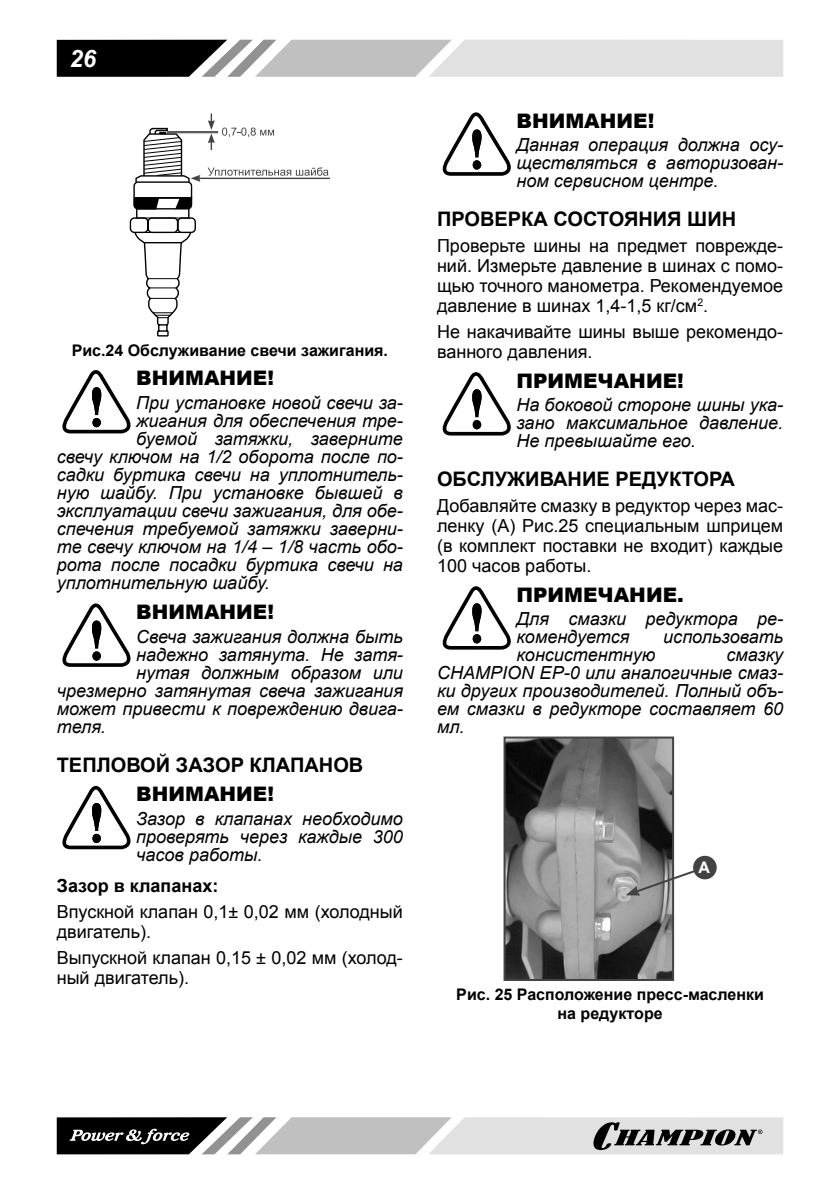
<style>
.page{position:relative;width:840px;height:1191px;background:#fff}
.page>*{position:absolute;margin:0;border:0;box-sizing:border-box;transform-origin:0 0}
.t1{font:italic 700 24px "Arial";color:#fff}
.t2{font:700 20px "Arial";color:#000}
.t3{font:900 20px "Arial";color:#000}
.t4{font:italic 18px/18px "Arial";color:#000;text-align:justify}
.t5{font:18px/20px "Arial";color:#000}
.t6{font:700 18px "Arial";color:#000}
.t7{font:700 16px/19.2px "Arial";color:#000;text-align:center}
.t8{font:700 16px "Arial";color:#fff}
</style>
<div class="page">
<svg style="left:57px;top:40px;width:725px;height:37px;background:#aaa"></svg>
<svg style="left:57px;top:1117px;width:725px;height:37px;background:#a1a1a1"></svg>
<div style="left:133px;top:181px;width:59px;height:28px;border:1px solid #000;border-radius:4px"></div>
<hr style="left:167px;top:131px;width:51px;height:1px;background:#434343">
<hr style="left:167px;top:132px;width:51px;height:1px;background:#434343">
<hr style="left:198px;top:178px;width:132px;height:1px;background:#434343">
<svg style="left:135px;top:127px;width:65px;height:57px"></svg>
<svg style="left:208px;top:113px;width:7px;height:37px"></svg>
<svg style="left:222px;top:128px;width:52px;height:9px"></svg>
<svg style="left:207px;top:167px;width:121px;height:9px"></svg>
<svg style="left:129px;top:196px;width:67px;height:141px"></svg>
<svg style="left:62px;top:370px;width:69px;height:63px"></svg>
<svg style="left:62px;top:603px;width:69px;height:64px"></svg>
<svg style="left:62px;top:786px;width:69px;height:63px"></svg>
<svg style="left:442px;top:112px;width:69px;height:64px"></svg>
<svg style="left:442px;top:372px;width:69px;height:63px"></svg>
<svg style="left:442px;top:586px;width:69px;height:63px"></svg>
<img style="left:506px;top:739px;width:164px;height:239px">
<div style="left:503px;top:736px;width:170px;height:245px;border:2px solid #434343"></div>
<div style="left:692px;top:855px;width:24px;height:24px;background:#434343;border-radius:50%"></div>
<svg style="left:625px;top:868px;width:73px;height:27px"></svg>
<h1 class="t1" style="left:70px;top:44px;width:28px">26</h1>
<p class="t7" style="left:72px;top:341px;width:317px">Рис.24 Обслуживание свечи зажигания.</p>
<p class="t3" style="left:136px;top:364px;width:139px">ВНИМАНИЕ!</p>
<p class="t4" style="left:136px;top:394px;width:268px">При установке новой свечи за-</p>
<p class="t4" style="left:136px;top:412px;width:268px">жигания для обеспечения тре-</p>
<p class="t4" style="left:136px;top:430px;width:268px">буемой затяжки, заверните</p>
<p class="t4" style="left:57px;top:448px;width:347px">свечу ключом на 1/2 оборота после по-</p>
<p class="t4" style="left:57px;top:466px;width:347px">садки буртика свечи на уплотнитель-</p>
<p class="t4" style="left:57px;top:484px;width:347px">ную шайбу. При установке бывшей в</p>
<p class="t4" style="left:57px;top:502px;width:347px">эксплуатации свечи зажигания, для обе-</p>
<p class="t4" style="left:57px;top:520px;width:347px">спечения требуемой затяжки заверни-</p>
<p class="t4" style="left:57px;top:538px;width:347px">те свечу ключом на 1/4 – 1/8 часть обо-</p>
<p class="t4" style="left:57px;top:556px;width:347px">рота после посадки буртика свечи на</p>
<p class="t4" style="left:57px;top:574px;width:214px">уплотнительную шайбу.</p>
<p class="t3" style="left:136px;top:597px;width:139px">ВНИМАНИЕ!</p>
<p class="t4" style="left:136px;top:627px;width:268px">Свеча зажигания должна быть</p>
<p class="t4" style="left:136px;top:645px;width:268px">надежно затянута. Не затя-</p>
<p class="t4" style="left:136px;top:663px;width:268px">нутая должным образом или</p>
<p class="t4" style="left:57px;top:681px;width:347px">чрезмерно затянутая свеча зажигания</p>
<p class="t4" style="left:57px;top:699px;width:347px">может привести к повреждению двига-</p>
<p class="t4" style="left:57px;top:717px;width:51px">теля.</p>
<p class="t2" style="left:57px;top:751px;width:308px">ТЕПЛОВОЙ ЗАЗОР КЛАПАНОВ</p>
<p class="t3" style="left:136px;top:779px;width:139px">ВНИМАНИЕ!</p>
<p class="t4" style="left:136px;top:810px;width:268px">Зазор в клапанах необходимо проверять через каждые 300 часов работы.</p>
<p class="t6" style="left:57px;top:874px;width:163px">Зазор в клапанах:</p>
<p class="t5" style="left:57px;top:902px;width:347px">Впускной клапан 0,1± 0,02 мм (холодный двигатель).</p>
<p class="t5" style="left:57px;top:947px;width:347px">Выпускной клапан 0,15 ± 0,02 мм (холод&shy;ный двигатель).</p>
<p class="t3" style="left:516px;top:106px;width:139px">ВНИМАНИЕ!</p>
<p class="t4" style="left:516px;top:136px;width:268px">Данная операция должна осу&shy;ществляться в авторизован&shy;ном сервисном центре.</p>
<p class="t2" style="left:437px;top:206px;width:300px">ПРОВЕРКА СОСТОЯНИЯ ШИН</p>
<p class="t5" style="left:437px;top:236px;width:347px;text-align:justify">Проверьте шины на предмет поврежде&shy;ний. Измерьте давление в шинах с помо&shy;щью точного манометра. Рекомендуемое давление в шинах 1,4-1,5 кг/см<sup>2</sup>.</p>
<p class="t5" style="left:437px;top:322px;width:347px">Не накачивайте шины выше рекомендо&shy;ванного давления.</p>
<p class="t3" style="left:516px;top:366px;width:169px">ПРИМЕЧАНИЕ!</p>
<p class="t4" style="left:516px;top:396px;width:268px">На боковой стороне шины ука&shy;зано максимальное давление.<br>Не превышайте его.</p>
<p class="t2" style="left:437px;top:466px;width:299px">ОБСЛУЖИВАНИЕ РЕДУКТОРА</p>
<p class="t5" style="left:437px;top:496px;width:347px;text-align:justify">Добавляйте смазку в редуктор через мас&shy;ленку (А) Рис.25 специальным шприцем (в комплект поставки не входит) каждые 100 часов работы.</p>
<p class="t3" style="left:516px;top:580px;width:169px">ПРИМЕЧАНИЕ.</p>
<p class="t4" style="left:516px;top:610px;width:268px">Для смазки редуктора ре&shy;комендуется</p>
<p class="t4" style="left:663px;top:628px;width:121px">использовать</p>
<p class="t4" style="left:516px;top:646px;width:140px">консистентную</p>
<p class="t4" style="left:437px;top:646px;width:347px;text-indent:289px">смазку CHAMPION EP-0 или аналогичные смаз&shy;ки других производителей. Полный объ&shy;ем смазки в редукторе составляет 60 мл.</p>
<p class="t8" style="left:698px;top:857px;width:13px">А</p>
<p class="t7" style="left:456px;top:985px;width:309px">Рис. 25 Расположение пресс-масленки на редукторе</p>
</div>
